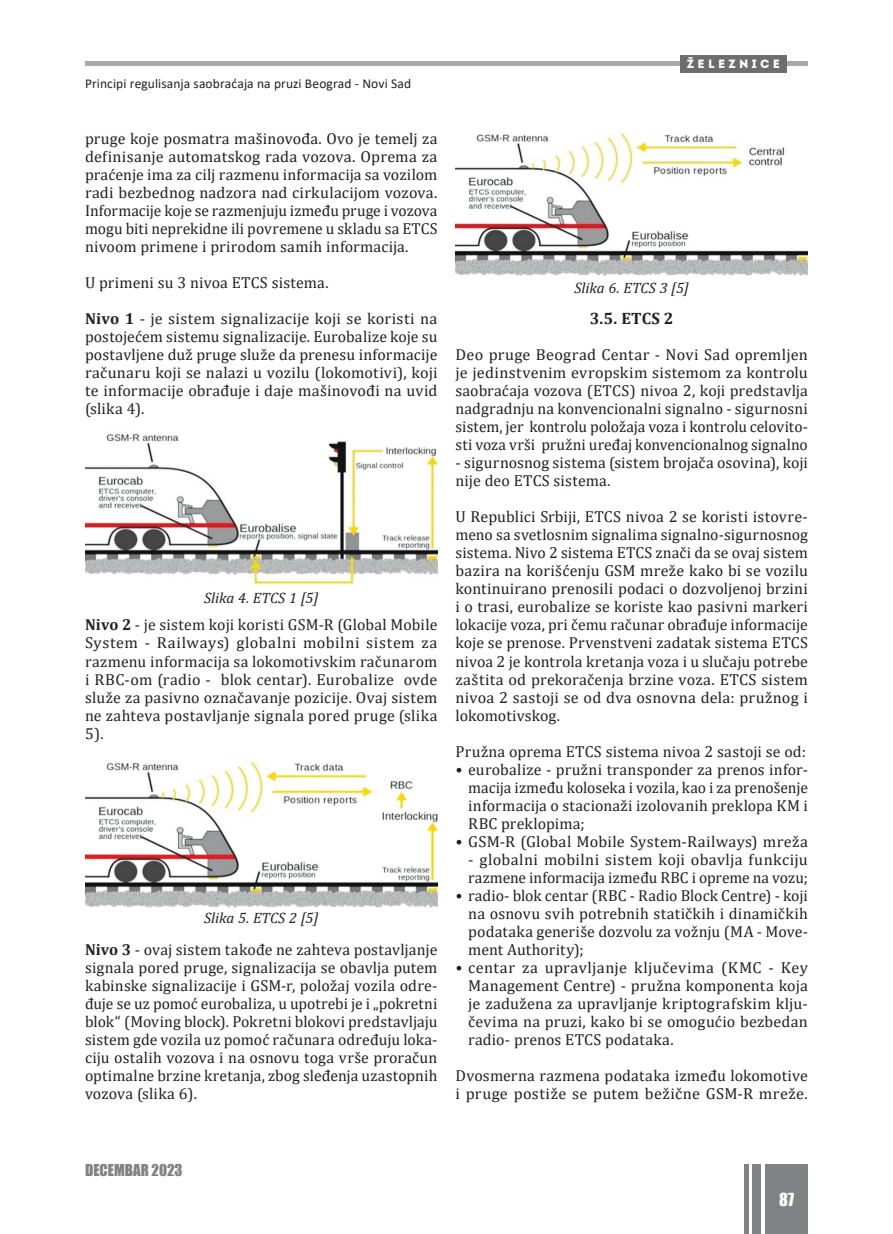
<style>
.page{position:relative;width:893px;height:1234px;background:#fff}
.page>*{position:absolute;margin:0;border:0;box-sizing:border-box;transform-origin:0 0}
.t1{font:700 16.5px "Cambria";color:#231f20}
.t2{font:16.5px "Impact";color:#fff}
.t3{font:15.9px/18px "Cambria";letter-spacing:.01em;color:#231f20;text-align:justify}
.t4{font:italic 15px "Cambria";color:#231f20}
.t5{font:15px "Impact";color:#808285}
.t6{font:13.5px "Calibri";letter-spacing:.005em;color:#231f20}
.t7{font:12px "Intro";color:#fff}
.s1{font-weight:700}
</style>
<div class="page">
<div style="left:765px;top:1163px;width:43px;height:70px;background:#808285"></div>
<div style="left:753px;top:1163px;width:8px;height:70px;background:#808285"></div>
<hr style="left:744px;top:1163px;width:4px;height:70px;background:#808285">
<hr style="left:85px;top:62px;width:723px;height:4px;background:#a8a9ad">
<div style="left:680px;top:55px;width:107px;height:17px;background:#6c6d70"></div>
<img style="left:85px;top:433px;width:352px;height:152px">
<img style="left:85px;top:761px;width:352px;height:146px">
<img style="left:455px;top:133px;width:353px;height:143px">
<p class="t6" style="left:85px;top:74px;width:328px">Principi regulisanja saobraćaja na pruzi Beograd - Novi Sad</p>
<p class="t3" style="left:85px;top:130px;width:354px">pruge koje posmatra mašinovođa. Ovo je temelj za definisanje automatskog rada vozova. Oprema za praćenje ima za cilj razmenu informacija sa vozilom radi bezbednog nadzora nad cirkulacijom vozova.<br>Informacije koje se razmenjuju između pruge i vozova mogu biti neprekidne ili povremene u skladu sa ETCS nivoom primene i prirodom samih informacija.</p>
<p class="t3" style="left:85px;top:274px;width:245px">U primeni su 3 nivoa ETCS sistema.</p>
<p class="t3" style="left:85px;top:310px;width:354px"><span class="s1">Nivo 1</span> - je sistem signalizacije koji se koristi na postojećem sistemu signalizacije. Eurobalize koje su postavljene duž pruge služe da prenesu informacije računaru koji se nalazi u vozilu (lokomotivi), koji te informacije obrađuje i daje mašinovođi na uvid (slika 4).</p>
<p class="t4" style="left:204px;top:587px;width:116px">Slika 4. ETCS 1 [5]</p>
<p class="t3" style="left:85px;top:616px;width:354px"><span class="s1">Nivo 2</span> - je sistem koji koristi GSM-R (Global Mobile System - Railways) globalni mobilni sistem za razmenu informacija sa lokomotivskim računarom i RBC-om (radio - blok centar). Eurobalize ovde služe za pasivno označavanje pozicije. Ovaj sistem ne zahteva postavljanje signala pored pruge (slika 5).</p>
<p class="t4" style="left:204px;top:907px;width:116px">Slika 5. ETCS 2 [5]</p>
<p class="t3" style="left:85px;top:940px;width:354px"><span class="s1">Nivo 3</span> - ovaj sistem takođe ne zahteva postavljanje signala pored pruge, signalizacija se obavlja putem kabinske signalizacije i GSM-r, položaj vozila odre&shy;đuje se uz pomoć eurobaliza, u upotrebi je i „pokretni blok“ (Moving block). Pokretni blokovi predstavljaju sistem gde vozila uz pomoć računara određuju loka&shy;ciju ostalih vozova i na osnovu toga vrše proračun optimalne brzine kretanja, zbog sleđenja uzastopnih vozova (slika 6).</p>
<p class="t7" style="left:687px;top:57px;width:95px">Ž E L E Z N I C E</p>
<p class="t4" style="left:574px;top:277px;width:116px">Slika 6. ETCS 3 [5]</p>
<p class="t1" style="left:590px;top:307px;width:86px">3.5. ETCS 2</p>
<p class="t3" style="left:455px;top:346px;width:354px">Deo pruge Beograd Centar - Novi Sad opremljen je jedinstvenim evropskim sistemom za kontrolu saobraćaja vozova (ETCS) nivoa 2, koji predstavlja nadgradnju na konvencionalni signalno - sigurnosni sistem, jer kontrolu položaja voza i kontrolu celovito&shy;sti voza vrši pružni uređaj konvencionalnog signalno</p>
<p class="t3" style="left:455px;top:454px;width:354px">- sigurnosnog sistema (sistem brojača osovina), koji nije deo ETCS sistema.</p>
<p class="t3" style="left:455px;top:508px;width:354px">U Republici Srbiji, ETCS nivoa 2 se koristi istovre&shy;meno sa svetlosnim signalima signalno-sigurnosnog sistema. Nivo 2 sistema ETCS znači da se ovaj sistem bazira na korišćenju GSM mreže kako bi se vozilu kontinuirano prenosili podaci o dozvoljenoj brzini i o trasi, eurobalize se koriste kao pasivni markeri lokacije voza, pri čemu računar obrađuje informacije koje se prenose. Prvenstveni zadatak sistema ETCS nivoa 2 je kontrola kretanja voza i u slučaju potrebe zaštita od prekoračenja brzine voza. ETCS sistem nivoa 2 sastoji se od dva osnovna dela: pružnog i lokomotivskog.</p>
<p class="t3" style="left:468px;top:742px;width:341px;text-align:left;text-indent:-13px">Pružna oprema ETCS sistema nivoa 2 sastoji se od: eurobalize - pružni transponder za prenos infor&shy;macija između koloseka i vozila, kao i za prenošenje informacija o stacionaži izolovanih preklopa KM i RBC preklopima;<br>GSM-R (Global Mobile System-Railways) mreža</p>
<p class="t3" style="left:468px;top:850px;width:341px;text-align:left">- globalni mobilni sistem koji obavlja funkciju razmene informacija između RBC i opreme na vozu; radio- blok centar (RBC - Radio Block Centre) - koji na osnovu svih potrebnih statičkih i dinamičkih podataka generiše dozvolu za vožnju (MA - Move&shy;ment Authority);<br>centar za upravljanje ključevima (KMC - Key Management Centre) - pružna komponenta koja je zadužena za upravljanje kriptografskim klju&shy;čevima na pruzi, kako bi se omogućio bezbedan radio- prenos ETCS podataka.</p>
<p class="t3" style="left:455px;top:1066px;width:354px">Dvosmerna razmena podataka između lokomotive i pruge postiže se putem bežične GSM-R mreže.</p>
<p class="t5" style="left:85px;top:1158px;width:99px">DECEMBAR 2023</p>
<p class="t2" style="left:779px;top:1185px;width:17px">87</p>
</div>
